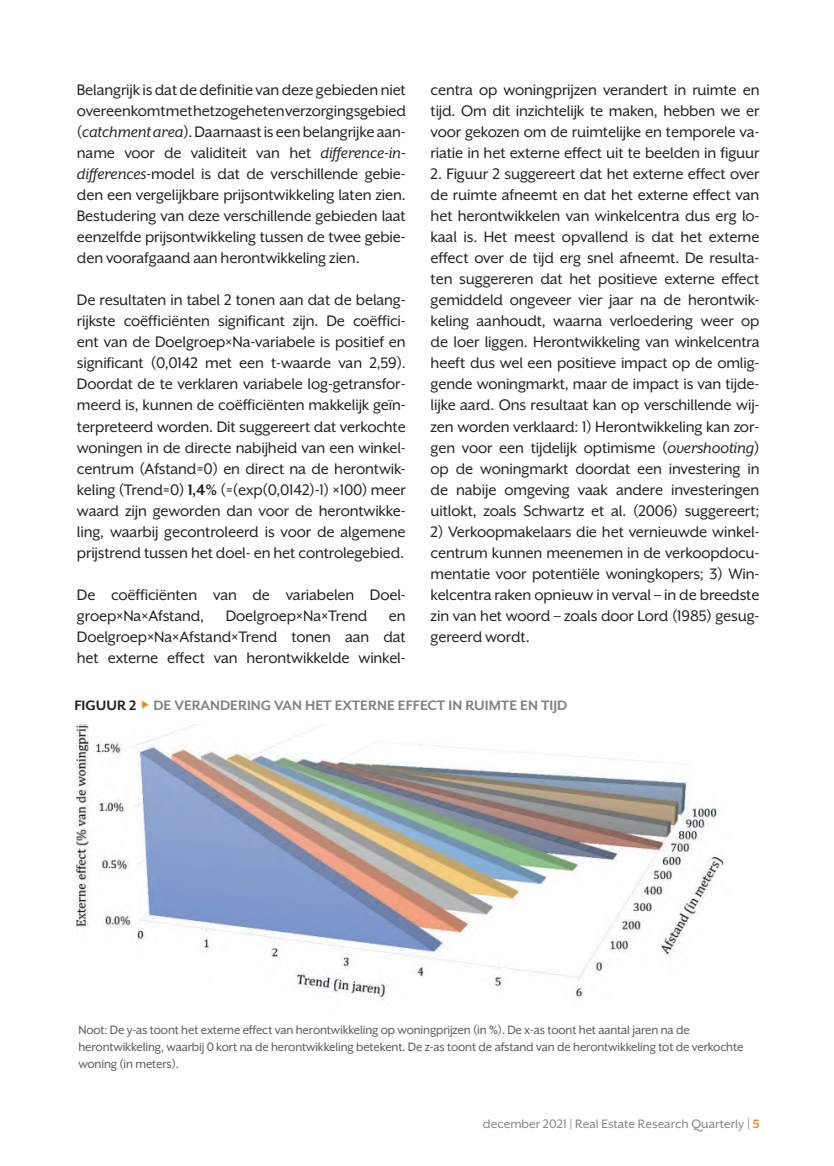
<style>
.page{position:relative;width:834px;height:1166px;background:#fff}
.page>*{position:absolute;margin:0;border:0;box-sizing:border-box;transform-origin:0 0}
.t1{font:17.5px/21px "Mr Eaves XL San OT";letter-spacing:-.01em;color:#231f20;text-align:justify}
.t2{font:17.32px "Cambria";color:#000001}
.t3{font:700 15.75px "Mr Eaves XL San OT";color:#808285}
.t4{font:14px/16.8px "Mr Eaves XL San OT";letter-spacing:-.01em;color:#57585a;scale:.96 1}
.t5{font:14px "Mr Eaves XL San OT";color:#808285}
.s1{font-style:italic}
.s2{font-weight:700}
.s3{color:#231f20}
.s4{font-weight:700;color:#f58220}
</style>
<div class="page">
<img style="left:77px;top:725px;width:648px;height:273px">
<p class="t1" style="left:77px;top:80px;width:330px">Belangrijk is dat de definitie van deze gebieden niet overeenkomt met het zogeheten verzorgingsgebied (<span class="s1">catchment area</span>). Daarnaast is een belangrijke aan&shy;name voor de validiteit van het <span class="s1">difference-in&shy;differences</span>-model is dat de verschillende gebie&shy;den een vergelijkbare prijsontwikkeling laten zien.<br>Bestudering van deze verschillende gebieden laat eenzelfde prijsontwikkeling tussen de twee gebie&shy;den voorafgaand aan herontwikkeling zien.</p>
<p class="t1" style="left:77px;top:290px;width:330px">De resultaten in tabel 2 tonen aan dat de belang&shy;rijkste coëfficiënten significant zijn. De coëffici&shy;ënt van de Doelgroep×Na-variabele is positief en significant (0,0142 met een t-waarde van 2,59).<br>Doordat de te verklaren variabele log-getransfor&shy;meerd is, kunnen de coëfficiënten makkelijk geïn&shy;terpreteerd worden. Dit suggereert dat verkochte woningen in de directe nabijheid van een winkel&shy;centrum (Afstand=0) en direct na de herontwik&shy;keling (Trend=0) <span class="s2">1,4%</span> (=(exp(0,0142)-1) ×100) meer waard zijn geworden dan voor de herontwikke&shy;ling, waarbij gecontroleerd is voor de algemene prijstrend tussen het doel- en het c ntrol gebied.</p>
<p class="t1" style="left:77px;top:584px;width:330px">De coëfficiënten van de variabelen Doel&shy;groep×Na×Afstand, Doelgroep×Na×Trend en Doelgroep×Na×Afstand×Trend tonen aan dat het externe effect van herontwikkelde winkel-</p>
<p class="t1" style="left:430px;top:80px;width:330px">centra op woningprijzen verandert in ruimte en tijd. Om dit inzichtelijk te maken, hebben we er voor gekozen om de ruimtelijke en temporele va&shy;riatie in het externe effect uit te beelden in figuur</p>
<p class="t1" style="left:430px;top:164px;width:330px">2. Figuur 2 suggereert dat het externe effect over de ruimte afneemt en dat het externe effect van het herontwikkelen van winkelcentra dus erg lo&shy;kaal is. Het meest opvallend is dat het externe effect over de tijd erg snel afneemt. De resulta&shy;ten suggereren dat het positieve externe effect gemiddeld ongeveer vier jaar na de herontwik&shy;keling aanhoudt, waarna verloedering weer op de loer liggen. Herontwikkeling van winkelcentra heeft dus wel een positieve impact op de omlig&shy;gende woningmarkt, maar de impact is van tijde&shy;lijke aard. Ons resultaat kan op verschillende wij&shy;zen worden verklaard: 1) Herontwikkeling kan zor&shy;gen voor een tijdelijk optimisme (<span class="s1">overshooting</span>) op de woningmarkt doordat een investering in de abije omgeving vaak andere investering n uitlokt, zoals Schwartz et al. (2006) suggereert;</p>
<p class="t1" style="left:430px;top:521px;width:330px">2) Verkoopmakelaars die het vernieuwde winkel&shy;centrum kunnen meenemen in de ve koopdocu&shy;mentatie voor potentiële woningkopers; 3) Win&shy;kelcentra raken opnieuw in verval – in de breedste zin van het woord – zoals door Lord (1985) gesug&shy;gereerd wordt.</p>
<p class="t2" style="left:39px;top:479px;width:712px">Verkoopmakelaars die het vernieuwde winkelcentrum kunnen meenemen in de</p>
<p class="t2" style="left:39px;top:539px;width:712px">in de breedste zin van het woord – zoals gesuggereerd door Lord (1985) wat ervoor zorgt dat de</p>
<p class="t3" style="left:74px;top:697px;width:494px"><span class="s3">FIGUUR 2</span> DE VERANDERING VAN HET EXTERNE EFFECT IN RUIMTE EN TIJD</p>
<p class="t4" style="left:78px;top:1022px;width:694px">Noot: De y-as toont het externe effect van herontwikkeling op woningprijzen (in %). De x-as toont het aantal jaren na de herontwikkeling, waarbij 0 kort na de herontwikkeling betekent. De z-as toont de afstand van de herontwikkeling tot de verkochte woning (in meters).</p>
<p class="t2" style="left:47px;top:1021px;width:476px"><span class="s2">Figuur 2</span> De verandering van het externe effect in ruimte en tijd.</p>
<p class="t5" style="left:483px;top:1116px;width:278px">december 2021 | Real Estate Research Quarterly | <span class="s4">5</span></p>
</div>
